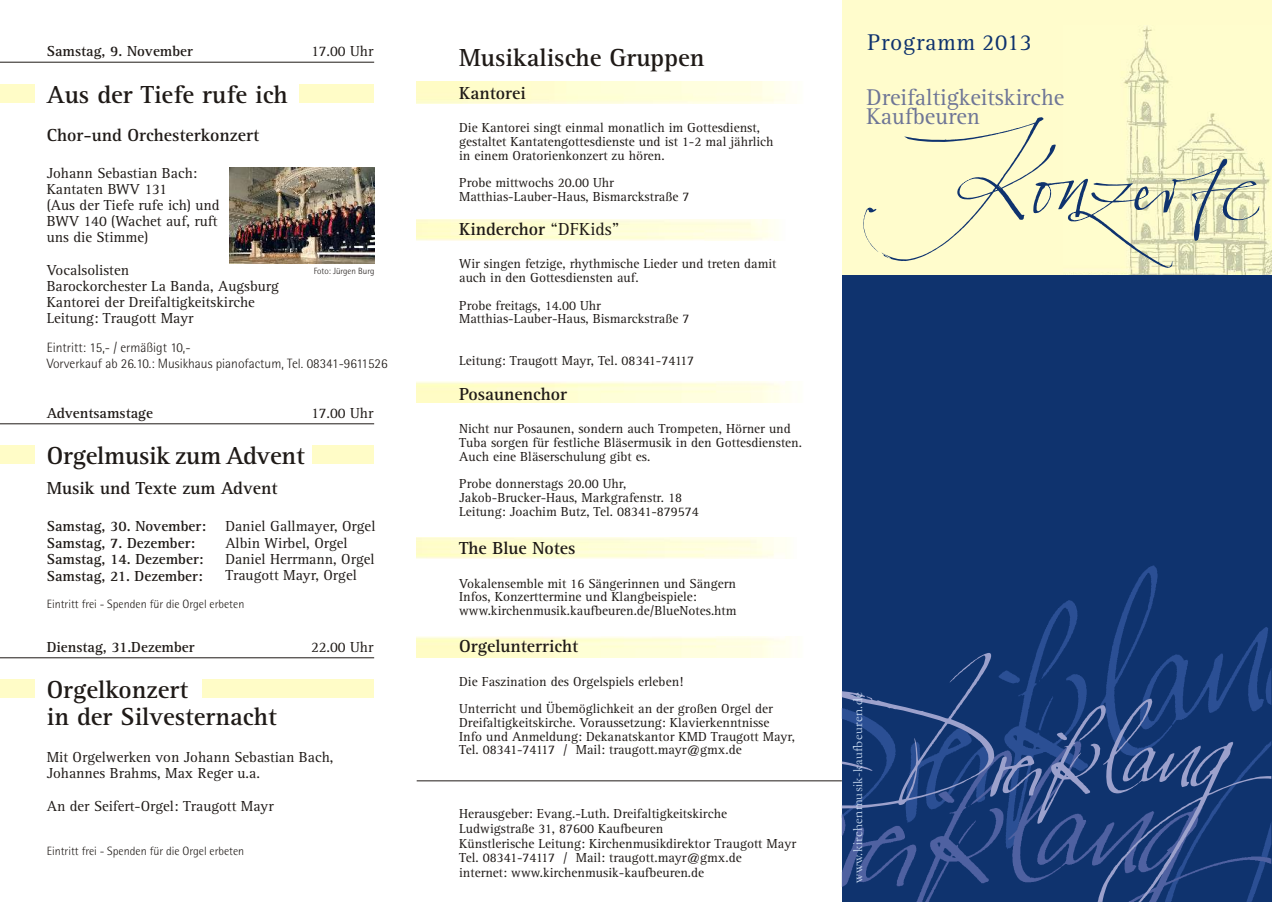
<style>
.page{position:relative;width:1272px;height:902px;background:#fff}
.page>*{position:absolute;margin:0;border:0;box-sizing:border-box;transform-origin:0 0}
.t1{font:700 25.5px/26.4px "Rotis Serif";color:#1f1a17}
.t2{font:23.55px "Rotis Serif";color:#6e7596}
.t3{font:23.55px "Rotis Serif";letter-spacing:.03em;color:#0f336e}
.t4{font:700 18px "Rotis Serif";color:#1f1a17}
.t5{font:15px/16.2px "Rotis Serif";color:#1f1a17}
.t6{font:700 15px/16.5px "Rotis Serif";color:#1f1a17}
.t7{font:13.8px "Garamond";letter-spacing:.025em;color:#c7d9f0}
.t8{font:13.5px/13.8px "Rotis Serif";color:#1f1a17}
.t9{font:300 13.5px/15.5px "Rotis Semi Sans";color:#1f1a17}
.t10{font:300 12px "Rotis Semi Sans";color:#1f1a17}
.t11{font:300 9px "Rotis Semi Sans";color:#1f1a17}
.s1{font-weight:400}
</style>
<div class="page">
<div style="left:842px;top:0;width:429px;height:276px;background:#fffccc"></div>
<img style="left:1089px;top:26px;width:182px;height:249px">
<div style="left:842px;top:275px;width:429px;height:627px;background:#0f336e"></div>
<hr style="left:0;top:62px;width:374px;height:1px;background:#1f1a17">
<hr style="left:417px;top:780px;width:425px;height:1px;background:#1f1a17">
<div style="left:0;top:84px;width:34px;height:18px;background:#fffcc7"></div>
<div style="left:299px;top:84px;width:75px;height:18px;background:#fffcc7"></div>
<hr style="left:0;top:423px;width:374px;height:1px;background:#1f1a17">
<div style="left:0;top:446px;width:34px;height:18px;background:#fffcc7"></div>
<div style="left:312px;top:446px;width:62px;height:18px;background:#fffcc7"></div>
<hr style="left:0;top:657px;width:374px;height:1px;background:#1f1a17">
<div style="left:0;top:679px;width:34px;height:19px;background:#fffcc7"></div>
<div style="left:202px;top:679px;width:172px;height:19px;background:#fffcc7"></div>
<img style="left:230px;top:167px;width:144px;height:97px">
<svg style="left:863px;top:117px;width:396px;height:151px"></svg>
<svg style="left:1036px;top:565px;width:232px;height:88px"></svg>
<svg style="left:842px;top:653px;width:429px;height:248px"></svg>
<p class="t6" style="left:47px;top:45px;width:148px">Samstag, 9. November</p>
<p class="t5" style="left:311px;top:45px;width:64px">17.00 Uhr</p>
<h1 class="t1" style="left:47px;top:84px;width:243px">Aus der Tiefe rufe ich</h1>
<h3 class="t4" style="left:47px;top:128px;width:214px">Chor-und Orchesterkonzert</h3>
<p class="t5" style="left:47px;top:166px;width:175px">Johann Sebastian Bach:<br>Kantaten BWV 131<br>(Aus der Tiefe rufe ich) und<br>BWV 140 (Wachet auf, ruft uns die Stimme)</p>
<p class="t5" style="left:47px;top:264px;width:234px">Vocalsolisten<br>Barockorchester La Banda, Augsburg<br>Kantorei der Dreifaltigkeitskirche<br>Leitung: Traugott Mayr</p>
<p class="t11" style="left:314px;top:268px;width:62px">Foto: Jürgen Burg</p>
<p class="t9" style="left:47px;top:341px;width:342px">Eintritt: 15,- / ermäßigt 10,-<br>Vorverkauf ab 26.10.: Musikhaus pianofactum, Tel. 08341-9611526</p>
<p class="t6" style="left:47px;top:406px;width:108px">Adventsamstage</p>
<p class="t5" style="left:311px;top:406px;width:64px">17.00 Uhr</p>
<h1 class="t1" style="left:47px;top:446px;width:259px">Orgelmusik zum Advent</h1>
<h3 class="t4" style="left:47px;top:481px;width:232px">Musik und Texte zum Advent</h3>
<p class="t6" style="left:47px;top:520px;width:161px">Samstag, 30. November:<br>Samstag, 7. Dezember:<br>Samstag, 14. Dezember:<br>Samstag, 21. Dezember:</p>
<p class="t5" style="left:225px;top:520px;width:152px">Daniel Gallmayer, Orgel<br>Albin Wirbel, Orgel<br>Daniel Herrmann, Orgel<br>Traugott Mayr, Orgel</p>
<p class="t10" style="left:47px;top:600px;width:199px">Eintritt frei - Spenden für die Orgel erbeten</p>
<p class="t6" style="left:47px;top:640px;width:149px">Dienstag, 31.Dezember</p>
<p class="t5" style="left:311px;top:640px;width:64px">22.00 Uhr</p>
<h1 class="t1" style="left:47px;top:680px;width:231px">Orgelkonzert<br>in der Silvesternacht</h1>
<p class="t5" style="left:47px;top:751px;width:288px">Mit Orgelwerken von Johann Sebastian Bach,<br>Johannes Brahms, Max Reger u.a.</p>
<p class="t5" style="left:47px;top:799px;width:228px">An der Seifert-Orgel: Traugott Mayr</p>
<p class="t10" style="left:47px;top:846px;width:199px">Eintritt frei - Spenden für die Orgel erbeten</p>
<h1 class="t1" style="left:459px;top:48px;width:247px">Musikalische Gruppen</h1>
<h3 class="t4" style="left:459px;top:86px;width:68px">Kantorei</h3>
<p class="t8" style="left:459px;top:122px;width:316px">Die Kantorei singt einmal monatlich im Gottesdienst, gestaltet Kantatengottesdienste und ist 1-2 mal jährlich in einem Oratorienkonzert zu hören.</p>
<p class="t8" style="left:459px;top:177px;width:232px">Probe mittwochs 20.00 Uhr<br>Matthias-Lauber-Haus, Bismarckstraße 7</p>
<h3 class="t4" style="left:459px;top:222px;width:161px">Kinderchor <span class="s1">“DFKids”</span></h3>
<p class="t8" style="left:459px;top:259px;width:319px">Wir singen fetzige, rhythmische Lieder und treten damit auch in den Gottesdiensten auf.</p>
<p class="t8" style="left:459px;top:300px;width:232px">Probe freitags, 14.00 Uhr<br>Matthias-Lauber-Haus, Bismarckstraße 7</p>
<p class="t8" style="left:459px;top:355px;width:237px">Leitung: Traugott Mayr, Tel. 08341-74117</p>
<h3 class="t4" style="left:459px;top:387px;width:110px">Posaunenchor</h3>
<p class="t8" style="left:459px;top:423px;width:344px">Nicht nur Posaunen, sondern auch Trompeten, Hörner und<br>Tuba sorgen für festliche Bläsermusik in den Gottesdiensten.<br>Auch eine Bläserschulung gibt es.</p>
<p class="t8" style="left:459px;top:478px;width:241px">Probe donnerstags 20.00 Uhr,<br>Jakob-Brucker-Haus, Markgrafenstr. 18<br>Leitung: Joachim Butz, Tel. 08341-879574</p>
<h3 class="t4" style="left:459px;top:541px;width:118px">The Blue Notes</h3>
<p class="t8" style="left:459px;top:578px;width:279px">Vokalensemble mit 16 Sängerinnen und Sängern<br>Infos, Konzerttermine und Klangbeispiele: www.kirchenmusik.kaufbeuren.de/BlueNotes.htm</p>
<h3 class="t4" style="left:459px;top:639px;width:121px">Orgelunterricht</h3>
<p class="t8" style="left:459px;top:669px;width:315px;line-height:27.5px">Die Faszination des Orgelspiels erleben!<br>Unterricht und Übemöglichkeit an der großen Orgel der</p>
<p class="t8" style="left:459px;top:717px;width:337px">Dreifaltigkeitskirche. Voraussetzung: Klavierkenntnisse<br>Info und Anmeldung: Dekanatskantor KMD Traugott Mayr,<br>Tel. 08341-74117 / Mail: traugott.mayr@gmx.de</p>
<p class="t8" style="left:459px;top:808px;width:338px;line-height:14.5px">Herausgeber: Evang.-Luth. Dreifaltigkeitskirche Ludwigstraße 31, 87600 Kaufbeuren<br>Künstlerische Leitung: Kirchenmusikdirektor Traugott Mayr Tel. 08341-74117 / Mail: traugott.mayr@gmx.de<br>internet: www.kirchenmusik-kaufbeuren.de</p>
<h2 class="t3" style="left:867px;top:33px;width:166px">Programm 2013</h2>
<h2 class="t2" style="left:866px;top:88px;width:199px">Dreifaltigkeitskirche</h2>
<h2 class="t2" style="left:866px;top:108px;width:115px">Kaufbeuren</h2>
<p class="t7" style="left:853px;top:882px;width:192px;rotate:-90deg">www.kirchenmusik-kaufbeuren.de</p>
</div>
